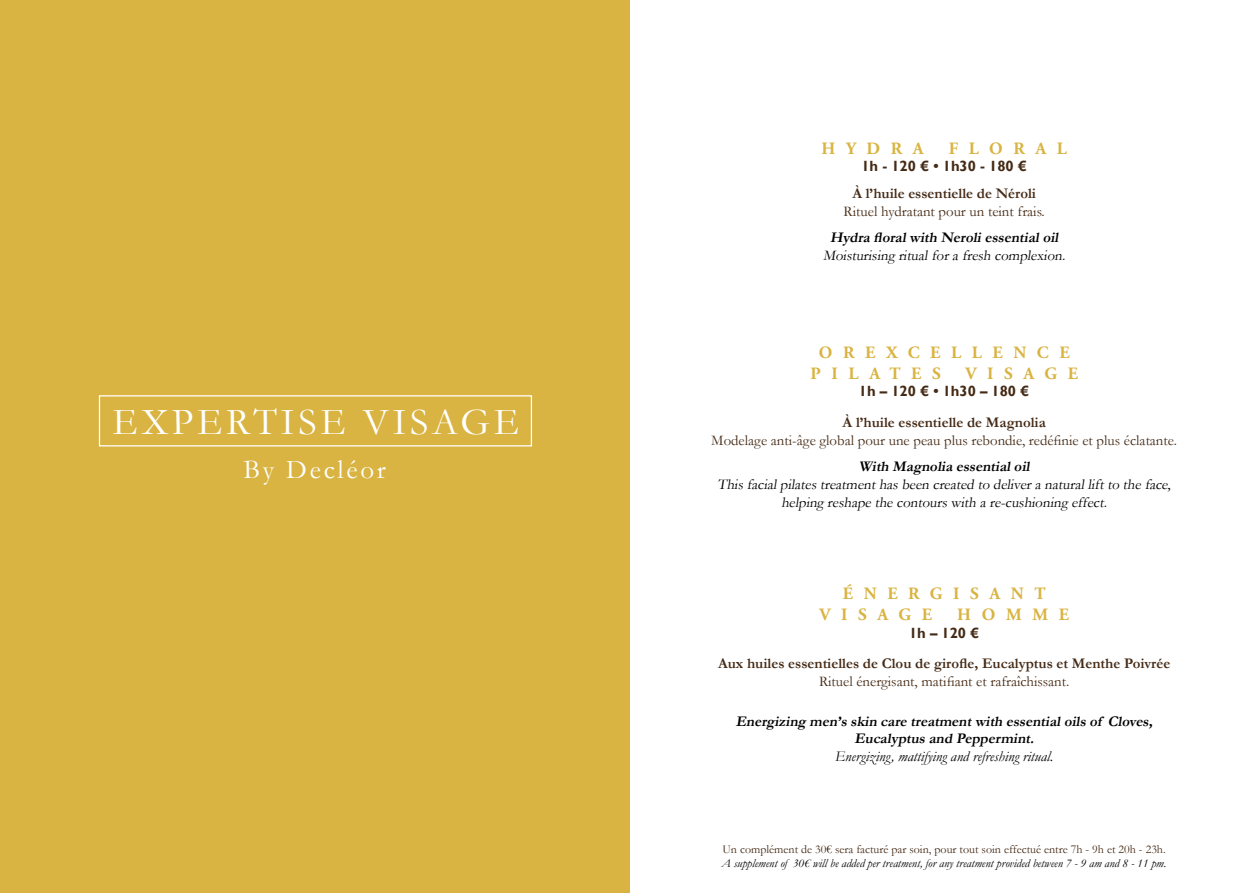
<style>
.page{position:relative;width:1259px;height:893px;background:#fff}
.page>*{position:absolute;margin:0;border:0;box-sizing:border-box;transform-origin:0 0}
.t1{font:38.25px "Garamond";letter-spacing:.1em;color:#fff}
.t2{font:27px "Garamond";letter-spacing:.1em;color:#fff}
.t3{font:700 17.25px/20.7px "Adobe Garamond Pro";letter-spacing:.615em;color:#d9b442}
.t4{font:italic 14.85px/17.7px "Garamond";color:#000;text-align:center}
.t5{font:14.85px "Garamond";color:#452a15}
.t6{font:italic 700 14.85px/17.7px "Garamond";color:#000;text-align:center}
.t7{font:700 14.85px "Garamond";color:#452a15}
.t8{font:700 14.85px "Gill Sans";color:#452a15}
.t9{font:italic 14.85px "Garamond";color:#000}
.t10{font:italic 12px "Garamond";color:#000}
.t11{font:12px "Garamond";color:#452a15}
</style>
<div class="page">
<div style="left:0;top:0;width:629px;height:893px;background:#d9b442"></div>
<div style="left:99px;top:395px;width:433px;height:51px;border:1px solid #fff"></div>
<h1 class="t1" style="left:112px;top:407px;width:408px">EXPERTISE VISAGE</h1>
<h2 class="t2" style="left:243px;top:459px;width:144px">By Decléor</h2>
<p class="t3" style="left:821px;top:137px;width:104px">HYDRA</p>
<p class="t3" style="left:949px;top:137px;width:120px">FLORAL</p>
<p class="t8" style="left:861px;top:158px;width:167px">1h - 120 € • 1h30 - 180 €</p>
<p class="t7" style="left:852px;top:189px;width:185px">À l’huile essentielle de Néroli</p>
<p class="t5" style="left:843px;top:206px;width:203px">Rituel hydratant pour un teint frais.</p>
<p class="t6" style="left:830px;top:229px;width:233px">Hydra floralwith Neroliessentialoil</p>
<p class="t4" style="left:823px;top:248px;width:246px">Moisturising ritual for a fresh complexion.</p>
<p class="t3" style="left:810px;top:341px;width:261px;text-indent:8px">OREXCELLENCE<br>PILATES</p>
<p class="t3" style="left:965px;top:362px;width:114px">VISAGE</p>
<p class="t8" style="left:859px;top:385px;width:172px">1h – 120 € • 1h30 – 180 €</p>
<p class="t7" style="left:842px;top:417px;width:205px">À l’huile essentielle de Magnolia</p>
<p class="t5" style="left:711px;top:430px;width:467px">Modelage anti-âge global pour une peau plus rebondie, redéfinie et plus éclatante.</p>
<p class="t6" style="left:858px;top:459px;width:172px">With Magnolia essential oil</p>
<p class="t4" style="left:717px;top:477px;width:457px">This facial pilates treatment has been created to deliver a natural lift to the face, helping reshape the contours with a re-cushioning effect.</p>
<p class="t3" style="left:819px;top:583px;width:227px;text-indent:23px">ÉNERGISANT<br>VISAGE</p>
<p class="t3" style="left:957px;top:604px;width:113px">HOMME</p>
<p class="t8" style="left:909px;top:627px;width:72px">1h – 120 €</p>
<p class="t7" style="left:718px;top:654px;width:454px">Aux huiles essentielles de Clou de girofle, Eucalyptus et Menthe Poivrée</p>
<p class="t5" style="left:819px;top:672px;width:252px">Rituel énergisant, matifiant et rafraîchissant.</p>
<p class="t6" style="left:735px;top:712px;width:421px">Energizing men’s skin care treatmentwith essentialoils of Cloves,<br>Eucalyptus and Peppermint.</p>
<p class="t9" style="left:835px;top:751px;width:220px">Energizing, mattifying and refreshing ritual.</p>
<p class="t11" style="left:722px;top:845px;width:445px">Un complément de 30€ sera facturé par soin, pour tout soin effectué entre 7h - 9h et 20h - 23h.</p>
<p class="t10" style="left:721px;top:859px;width:446px">A supplement of 30€ will be added per treatment, for any treatment provided between 7 - 9 am and 8 - 11 pm.</p>
</div>
